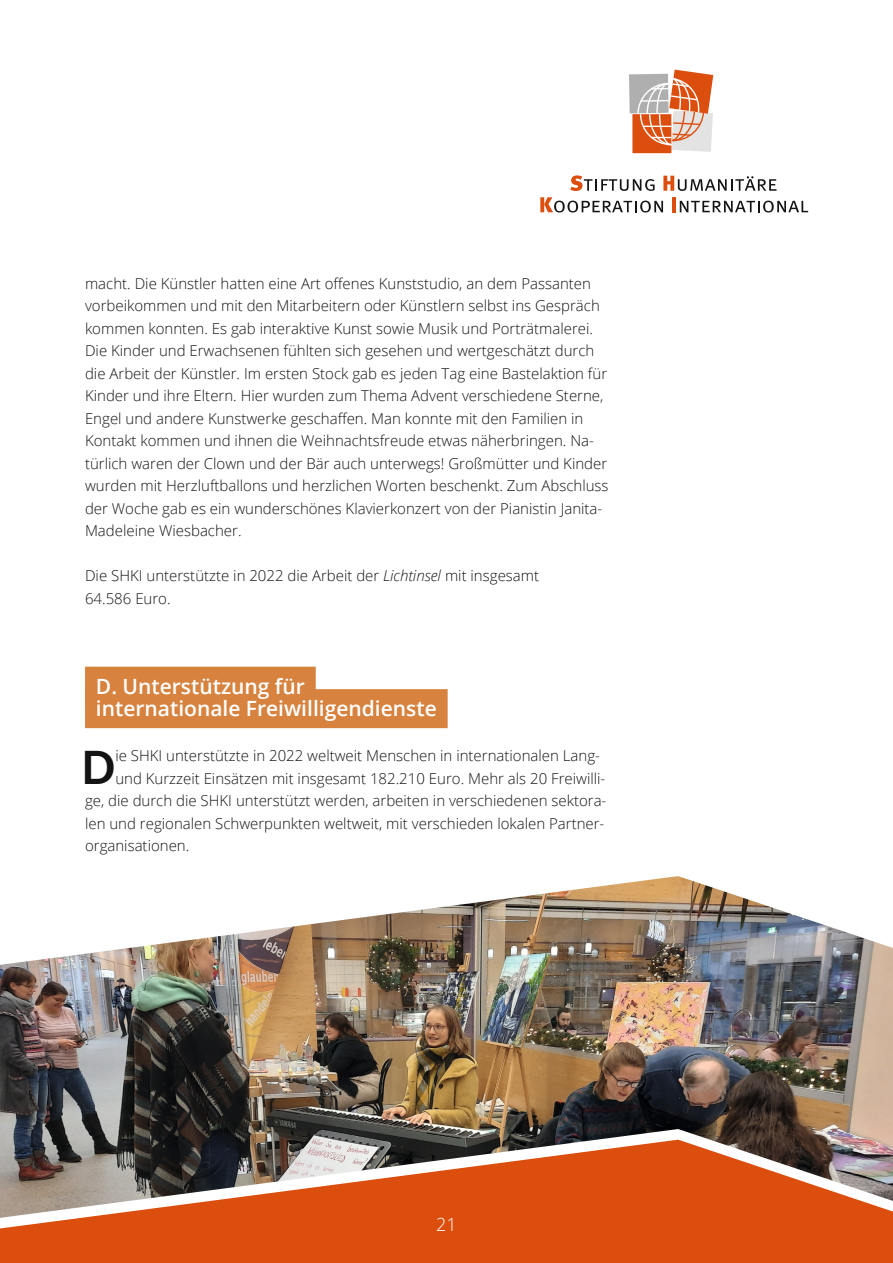
<style>
.page{position:relative;width:893px;height:1263px;background:#fff}
.page>*{position:absolute;margin:0;border:0;box-sizing:border-box;transform-origin:0 0}
.t1{font:700 47.1px "Cabin";color:#131413}
.t2{font:600 21px/22.5px "Open Sans";color:#fff}
.t3{font:300 18px "Open Sans";color:#fff}
.t4{font:300 15px/22.5px "Open Sans";color:#131413}
.s1{font-style:italic}
</style>
<div class="page">
<div style="left:632px;top:114px;width:39px;height:39px;background:#dc4e0d"></div>
<svg style="left:629px;top:70px;width:84px;height:82px"></svg>
<svg style="left:540px;top:197px;width:123px;height:15px"></svg>
<hr style="left:672px;top:197px;width:4px;height:15px;background:#dc4e0d">
<svg style="left:680px;top:201px;width:128px;height:11px"></svg>
<svg style="left:570px;top:175px;width:85px;height:16px"></svg>
<svg style="left:663px;top:176px;width:113px;height:15px"></svg>
<div style="left:85px;top:667px;width:231px;height:39px;background:#d7833f"></div>
<div style="left:85px;top:689px;width:363px;height:39px;background:#d7833f"></div>
<img style="left:0;top:876px;width:893px;height:387px">
<p class="t4" style="left:85px;top:271px;width:525px">macht. Die Künstler hatten eine Art offenes Kunststudio, an dem Passanten vorbeikommen und mit den Mitarbeitern oder Künstlern selbst ins Gespräch kommen konnten. Es gab interaktive Kunst sowie Musik und Porträtmalerei.<br>Die Kinder und Erwachsenen fühlten sich gesehen und wertgeschätzt durch die Arbeit der Künstler. Im ersten Stock gab es jeden Tag eine Bastelaktion für Kinder und ihre Eltern. Hier wurden zum Thema Advent verschiedene Sterne, Engel und andere Kunstwerke geschaffen. Man konnte mit den Familien in Kontakt kommen und ihnen die Weihnachtsfreude etwas näherbringen. Na&shy;türlich waren der Clown und der Bär auch unterwegs! Großmütter und Kinder wurden mit Herzluftballons und herzlichen Worten beschenkt. Zum Abschluss der Woche gab es ein wunderschönes Klavierkonzert von der Pianistin Janita-Madeleine Wiesbacher.</p>
<p class="t4" style="left:85px;top:564px;width:456px">Die SHKI unterstützte in 2022 die Arbeit der <span class="s1">Lichtinsel</span> mit insgesamt<br>64.586 Euro.</p>
<h2 class="t2" style="left:96px;top:674px;width:342px">D. Unterstützung für internationale Freiwilligendienste</h2>
<h1 class="t1" style="left:81px;top:730px;width:35px">D</h1>
<p class="t4" style="left:115px;top:744px;width:486px">ie SHKI unterstützte in 2022 weltweit Menschen in internationalen Lang-</p>
<p class="t4" style="left:115px;top:766px;width:491px">und Kurzzeit Einsätzen mit insgesamt 182.210 Euro. Mehr als 20 Freiwilli-</p>
<p class="t4" style="left:85px;top:789px;width:523px">ge, die durch die SHKI unterstützt werden, arbeiten in verschiedenen sektora-</p>
<p class="t4" style="left:85px;top:811px;width:521px">len und regionalen Schwerpunkten weltweit, mit verschieden lokalen Partner-</p>
<p class="t4" style="left:85px;top:834px;width:106px">organisationen.</p>
<p class="t3" style="left:436px;top:1212px;width:22px">21</p>
</div>
